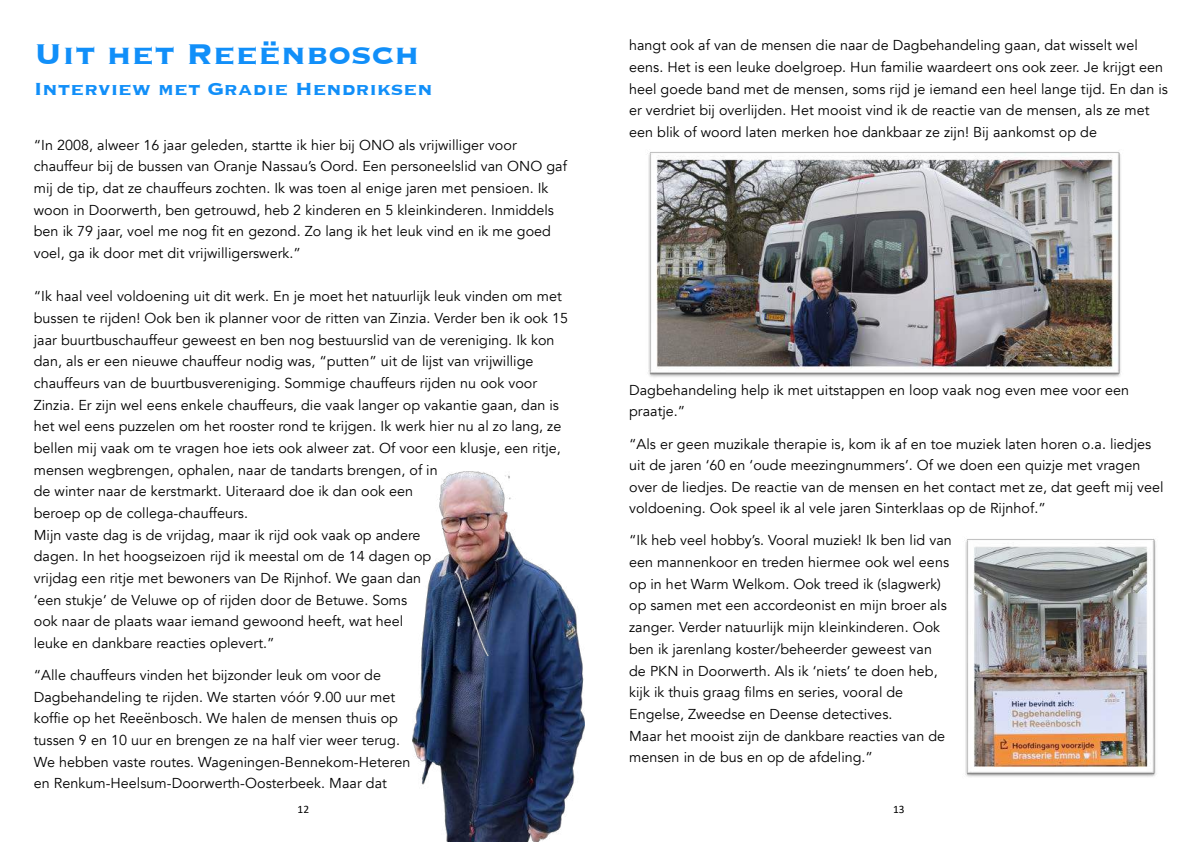
<style>
.page{position:relative;width:1191px;height:842px;background:#fff}
.page>*{position:absolute;margin:0;border:0;box-sizing:border-box;transform-origin:0 0}
.t1{font:700 37.1px "Copperplate";color:#118ff9}
.t2{font:700 22.7px "Copperplate";color:#118ff9}
.t3{font:14.3px/21.7px "Avenir";letter-spacing:.005em;color:#000}
.t4{font:11.4px "Calibri";color:#000}
</style>
<div class="page">
<img style="left:412px;top:472px;width:172px;height:370px">
<img style="left:965px;top:539px;width:191px;height:238px">
<img style="left:648px;top:152px;width:473px;height:225px">
<h1 class="t1" style="left:34px;top:30px;width:387px">Uit het Reeënbosch</h1>
<h2 class="t2" style="left:34px;top:74px;width:400px">Interview met Gradie Hendriksen</h2>
<p class="t3" style="left:34px;top:134px;width:535px">“In 2008, alweer 16 jaar geleden, startte ik hier bij ONO als vrijwilliger voor chauffeur bij de bussen van Oranje Nassau’s Oord. Een personeelslid van ONO gaf mij de tip, dat ze chauffeurs zochten. Ik was toen al enige jaren met pensioen. Ik woon in Doorwerth, ben getrouwd, heb 2 kinderen en 5 kleinkinderen. Inmiddels ben ik 79 jaar, voel me nog fit en gezond. Zo lang ik het leuk vind en ik me goed voel, ga ik door met dit vrijwilligerswerk.”</p>
<p class="t3" style="left:34px;top:286px;width:536px">“Ik haal veel voldoening uit dit werk. En je moet het natuurlijk leuk vinden om met bussen te rijden! Ook ben ik planner voor de ritten van Zinzia. Verder ben ik ook 15 jaar buurtbuschauffeur geweest en ben nog bestuurslid van de vereniging. Ik kon dan, als er een nieuwe chauffeur nodig was, “putten” uit de lijst van vrijwillige chauffeurs van de buurtbusvereniging. Sommige chauffeurs rijden nu ook voor Zinzia. Er zijn wel eens enkele chauffeurs, die vaak langer op vakantie gaan, dan is het wel eens puzzelen om het rooster rond te krijgen. Ik werk hier nu al zo lang, ze bellen mij vaak om te vragen hoe iets ook alweer zat. Of voor een klusje, een ritje, mensen wegbrengen, ophalen, naar de tandarts brengen, of in<br>de winter naar de kerstmarkt. Uiteraard doe ik dan ook een<br>beroep op de collega-chauffeurs.<br>Mijn vaste dag is de vrijdag, maar ik rijd ook vaak op andere<br>dagen. In het hoogseizoen rijd ik meestal om de 14 dagen op<br>vrijdag een ritje met bewoners van De Rijnhof. We gaan dan<br>‘een stukje’ de Veluwe op of rijden door de Betuwe. Soms<br>ook naar de plaats waar iemand gewoond heeft, wat heel<br>leuke en dankbare reacties oplevert.”</p>
<p class="t3" style="left:34px;top:664px;width:378px">“Alle chauffeurs vinden het bijzonder leuk om voor de Dagbehandeling te rijden. We starten vóór 9.00 uur met koffie op het Reeënbosch. We halen de mensen thuis op tussen 9 en 10 uur en brengen ze na half vier weer terug.<br>We hebben vaste routes. Wageningen-Bennekom-Heteren en Renkum-Heelsum-Doorwerth-Oosterbeek. Maar dat</p>
<p class="t4" style="left:298px;top:801px;width:13px">12</p>
<p class="t3" style="left:629px;top:35px;width:540px">hangt ook af van de mensen die naar de Dagbehandeling gaan, dat wisselt wel eens. Het is een leuke doelgroep. Hun familie waardeert ons ook zeer. Je krijgt een heel goede band met de mensen, soms rijd je iemand een heel lange tijd. En dan is er verdriet bij overlijden. Het mooist vind ik de reactie van de mensen, als ze met een blik of woord laten merken hoe dankbaar ze zijn! Bij aankomst op de</p>
<p class="t3" style="left:629px;top:380px;width:501px;line-height:21.3px">Dagbehandeling help ik met uitstappen en loop vaak nog even mee voor een praatje.”</p>
<p class="t3" style="left:629px;top:433px;width:536px">“Als er geen muzikale therapie is, kom ik af en toe muziek laten horen o.a. liedjes uit de jaren ‘60 en ‘oude meezingnummers’. Of we doen een quizje met vragen over de liedjes. De reactie van de mensen en het contact met ze, dat geeft mij veel voldoening. Ook speel ik al vele jaren Sinterklaas op de Rijnhof.”</p>
<p class="t3" style="left:629px;top:530px;width:324px">“Ik heb veel hobby’s. Vooral muziek! Ik ben lid van een mannenkoor en treden hiermee ook wel eens op in het Warm Welkom. Ook treed ik (slagwerk) op samen met een accordeonist en mijn broer als zanger. Verder natuurlijk mijn kleinkinderen. Ook ben ik jarenlang koster/beheerder geweest van de PKN in Doorwerth. Als ik ‘niets’ te doen heb, kijk ik thuis graag films en series, vooral de Engelse, Zweedse en Deense detectives.<br>Maar het mooist zijn de dankbare reacties van de mensen in de bus en op de afdeling.”</p>
<p class="t4" style="left:893px;top:802px;width:13px">13</p>
</div>
